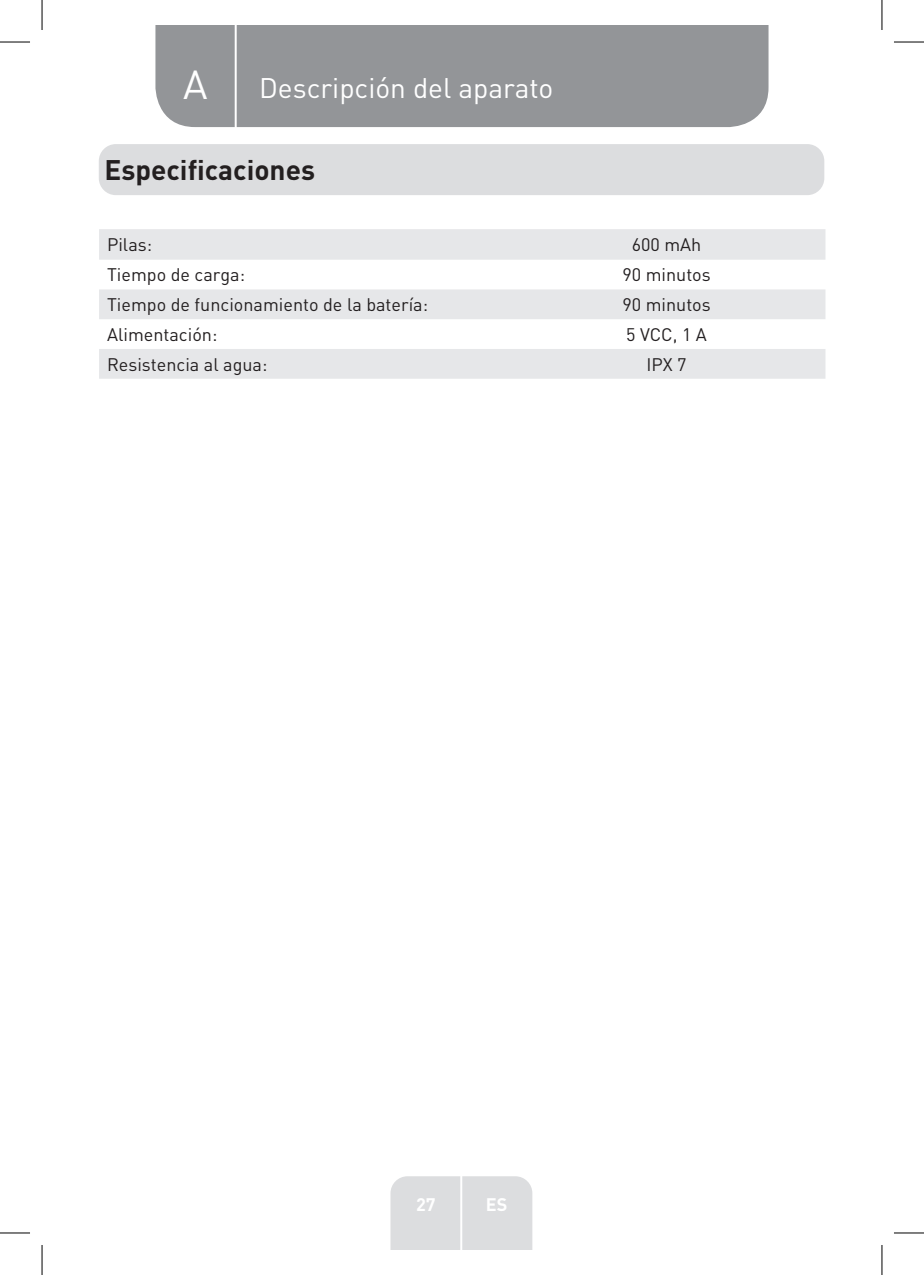
<style>
.page{position:relative;width:924px;height:1275px;background:#fff}
.page>*{position:absolute;margin:0;border:0;box-sizing:border-box;transform-origin:0 0}
.t1{font:40px "DIN Pro";color:#fff}
.t2{font:28px "DIN Pro";color:#fff}
.t3{font:700 28px "DIN Pro";color:#231f20}
.t4{font:18px "DIN Pro";color:#231f20}
.t5{font:700 18px "DIN Pro";color:#fff}
</style>
<div class="page">
<div style="left:155px;top:25px;width:613px;height:102px;background:#939598"></div>
<div style="left:390px;top:1176px;width:142px;height:74px;background:#dcdddf"></div>
<hr style="left:460px;top:1153px;width:2px;height:97px;background:#fff">
<hr style="left:234px;top:25px;width:2px;height:105px;background:#fff">
<div style="left:99px;top:144px;width:724px;height:51px;background:#dcdddf;border-radius:17px"></div>
<svg style="left:99px;top:229px;width:726px;height:150px;fill:#e6e7e9"></svg>
<hr style="left:0;top:42px;width:30px;height:1px;background:#000">
<hr style="left:893px;top:42px;width:30px;height:1px;background:#000">
<hr style="left:0;top:1232px;width:30px;height:1px;background:#000">
<hr style="left:893px;top:1232px;width:30px;height:1px;background:#000">
<hr style="left:42px;top:0;width:1px;height:30px;background:#000">
<hr style="left:42px;top:1245px;width:1px;height:30px;background:#000">
<hr style="left:881px;top:0;width:1px;height:30px;background:#000">
<hr style="left:881px;top:1245px;width:1px;height:30px;background:#000">
<h1 class="t1" style="left:183px;top:57px;width:26px">A</h1>
<h2 class="t2" style="left:259px;top:69px;width:296px">Descripción del aparato</h2>
<h2 class="t3" style="left:104px;top:146px;width:212px">Especificaciones</h2>
<p class="t4" style="left:107px;top:232px;width:46px">Pilas:</p>
<p class="t4" style="left:631px;top:232px;width:71px">600 mAh</p>
<p class="t4" style="left:107px;top:263px;width:139px">Tiempo de carga:</p>
<p class="t4" style="left:622px;top:263px;width:90px">90 minutos</p>
<p class="t4" style="left:107px;top:292px;width:322px">Tiempo de funcionamiento de la batería:</p>
<p class="t4" style="left:622px;top:292px;width:90px">90 minutos</p>
<p class="t4" style="left:107px;top:322px;width:112px">Alimentación:</p>
<p class="t4" style="left:626px;top:322px;width:82px">5 VCC, 1 A</p>
<p class="t4" style="left:107px;top:352px;width:162px">Resistencia al agua:</p>
<p class="t4" style="left:646px;top:352px;width:42px">IPX 7</p>
<p class="t5" style="left:416px;top:1189px;width:21px">27</p>
<p class="t5" style="left:485px;top:1189px;width:23px">ES</p>
</div>
